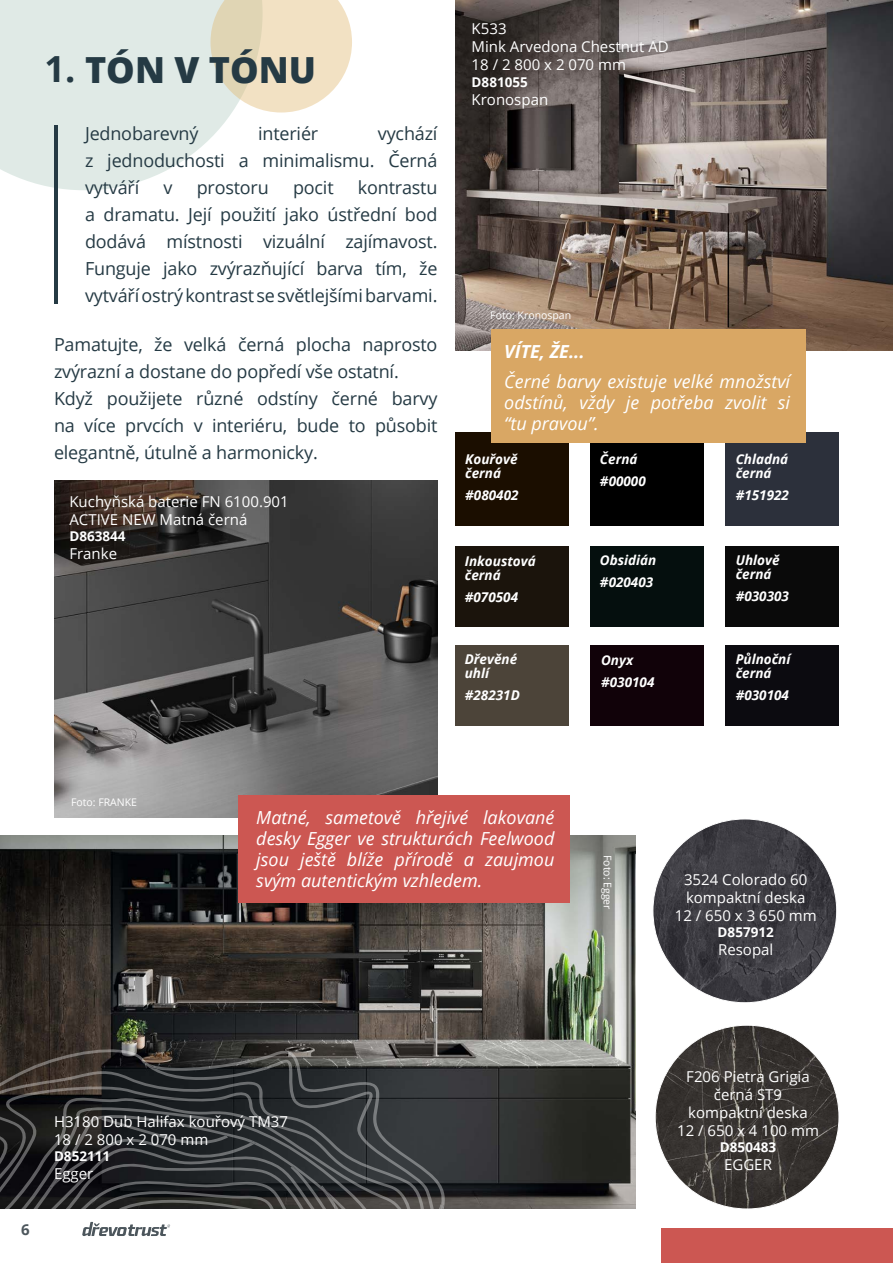
<style>
.page{position:relative;width:893px;height:1263px;background:#fff}
.page>*{position:absolute;margin:0;border:0;box-sizing:border-box;transform-origin:0 0}
.t1{font:800 36px "Open Sans";color:#253a44}
.t2{font:18px/27px "Open Sans";letter-spacing:-.01em;color:#253a44;text-align:justify}
.t3{font:italic 18px/21px "Open Sans";color:#fff;text-align:justify}
.t4{font:italic 700 18px "Open Sans";color:#fff}
.t5{font:15px/18px "Open Sans";color:#fff}
.t6{font:700 15px "Open Sans";color:#4c565c}
.t7{font:italic 700 13.5px/13.5px "Open Sans";color:#fff}
.t8{font:700 13.5px "Open Sans";color:#fff}
.t9{font:10.5px "Open Sans";color:#fff}
.s1{font-weight:700}
</style>
<div class="page">
<div style="left:661px;top:1228px;width:232px;height:35px;background:#cc5752"></div>
<svg style="left:0;top:0;width:231px;height:190px;background:#e2ebe7"></svg>
<svg style="left:210px;top:0;width:142px;height:113px;background:#ede1c7"></svg>
<hr style="left:54px;top:125px;width:3px;height:178px;background:#253a44">
<img style="left:455px;top:0;width:438px;height:350px">
<img style="left:54px;top:481px;width:383px;height:336px">
<img style="left:0;top:836px;width:636px;height:214px">
<div style="left:238px;top:795px;width:331px;height:107px;background:#cc5752"></div>
<div style="left:455px;top:433px;width:114px;height:93px;background:#1b0e00"></div>
<div style="left:591px;top:433px;width:113px;height:93px;background:#000"></div>
<div style="left:726px;top:433px;width:113px;height:93px;background:#2c303b"></div>
<div style="left:455px;top:546px;width:114px;height:81px;background:#1b140c"></div>
<div style="left:591px;top:546px;width:113px;height:81px;background:#050f0e"></div>
<div style="left:726px;top:546px;width:113px;height:81px;background:#0a0a0a"></div>
<div style="left:455px;top:645px;width:114px;height:81px;background:#4c4439"></div>
<div style="left:591px;top:645px;width:113px;height:81px;background:#110209"></div>
<div style="left:726px;top:645px;width:113px;height:81px;background:#0c0b10"></div>
<img style="left:653px;top:819px;width:184px;height:184px;border-radius:92px">
<img style="left:655px;top:1025px;width:184px;height:184px;border-radius:92px">
<div style="left:491px;top:330px;width:315px;height:113px;background:#d9a764"></div>
<svg style="left:634px;top:1068px;width:198px;height:101px;background:#5a5653"></svg>
<svg style="left:634px;top:1085px;width:189px;height:115px;background:#514e4b"></svg>
<svg style="left:634px;top:1097px;width:153px;height:112px;background:#44403d"></svg>
<svg style="left:634px;top:1104px;width:101px;height:105px"></svg>
<svg style="left:0;top:1045px;width:634px;height:191px;background:#535454"></svg>
<h1 class="t1" style="left:45px;top:42px;width:273px"><span class="s1">1.</span> TÓN V TÓNU</h1>
<p class="t2" style="left:85px;top:119px;width:115px">Jednobarevný</p>
<p class="t2" style="left:258px;top:119px;width:62px">interiér</p>
<p class="t2" style="left:85px;top:119px;width:354px;text-indent:293px">vychází z jednoduchosti a minimalismu. Černá vytváří</p>
<p class="t2" style="left:85px;top:173px;width:354px;text-indent:273px">kontrastu a dramatu. Její použití jako ústřední bod dodává místnosti vizuální zajímavost.<br>Funguje jako zvýrazňující barva tím, že vytváří ostrý kontrast se světlejšími barvami.</p>
<p class="t2" style="left:163px;top:173px;width:11px">v</p>
<p class="t2" style="left:197px;top:173px;width:74px">prostoru</p>
<p class="t2" style="left:293px;top:173px;width:42px">pocit</p>
<p class="t2" style="left:54px;top:330px;width:385px;text-align:left">Pamatujte, že velká černá plocha naprosto zvýrazní a dostane do popředí vše ostatní.<br>Když použijete různé odstíny černé barvy na více prvcích v interiéru, bude to působit elegantně, útulně a harmonicky.</p>
<p class="t5" style="left:69px;top:492px;width:221px">Kuchyňská baterie FN 6100.901<br>ACTIVE NEW Matná černá</p>
<p class="t8" style="left:69px;top:527px;width:58px">D863844</p>
<p class="t5" style="left:69px;top:545px;width:49px">Franke</p>
<p class="t5" style="left:472px;top:20px;width:199px">K533<br>Mink Arvedona Chestnut AD<br>18 / 2 800 x 2 070 mm</p>
<p class="t8" style="left:472px;top:72px;width:58px">D881055</p>
<p class="t5" style="left:472px;top:90px;width:78px">Kronospan</p>
<p class="t9" style="left:490px;top:308px;width:82px">Foto: Kronospan</p>
<p class="t4" style="left:504px;top:339px;width:82px">VÍTE, ŽE...</p>
<p class="t3" style="left:504px;top:370px;width:287px">Černé barvy existuje velké množství odstínů, vždy je potřeba zvolit si “tu pravou”.</p>
<p class="t7" style="left:465px;top:452px;width:54px">Kouřově černá</p>
<p class="t7" style="left:465px;top:488px;width:55px">#080402</p>
<p class="t7" style="left:465px;top:554px;width:72px">Inkoustová černá</p>
<p class="t7" style="left:465px;top:590px;width:55px">#070504</p>
<p class="t7" style="left:465px;top:652px;width:54px">Dřevěné uhlí</p>
<p class="t7" style="left:465px;top:688px;width:57px">#28231D</p>
<p class="t7" style="left:600px;top:448px;width:47px;line-height:22px">Černá #00000</p>
<p class="t7" style="left:736px;top:452px;width:54px">Chladná černá</p>
<p class="t7" style="left:736px;top:488px;width:55px">#151922</p>
<p class="t7" style="left:600px;top:549px;width:58px;line-height:22px">Obsidián #020403</p>
<p class="t7" style="left:736px;top:553px;width:45px">Uhlově černá</p>
<p class="t7" style="left:736px;top:589px;width:55px">#030303</p>
<p class="t7" style="left:601px;top:649px;width:55px;line-height:22px">Onyx #030104</p>
<p class="t7" style="left:736px;top:652px;width:56px">Půlnoční černá</p>
<p class="t7" style="left:736px;top:688px;width:55px">#030104</p>
<p class="t9" style="left:71px;top:795px;width:68px">Foto: FRANKE</p>
<p class="t3" style="left:256px;top:806px;width:300px">Matné, sametově hřejivé lakované desky Egger ve strukturách Feelwood jsou ještě blíže přírodě a zaujmou svým autentickým vzhledem.</p>
<p class="t9" style="left:615px;top:855px;width:56px;rotate:90deg">Foto: Egger</p>
<p class="t5" style="left:675px;top:870px;width:143px;text-align:center">3524 Colorado 60 kompaktní deska<br>12 / 650 x 3 650 mm</p>
<p class="t8" style="left:718px;top:923px;width:58px">D857912</p>
<p class="t5" style="left:718px;top:940px;width:57px">Resopal</p>
<p class="t6" style="left:21px;top:1219px;width:10px">6</p>
<p class="t5" style="left:54px;top:1112px;width:236px">H3180 Dub Halifax kouřový TM37<br>18 / 2 800 x 2 070 mm</p>
<p class="t8" style="left:54px;top:1147px;width:58px">D852111</p>
<p class="t5" style="left:54px;top:1164px;width:41px">Egger</p>
<p class="t5" style="left:677px;top:1067px;width:143px;text-align:center">F206 Pietra Grigia černá ST9 kompaktní deska<br>12 / 650 x 4 100 mm</p>
<p class="t8" style="left:720px;top:1138px;width:58px">D850483</p>
<p class="t5" style="left:724px;top:1156px;width:49px">EGGER</p>
</div>
